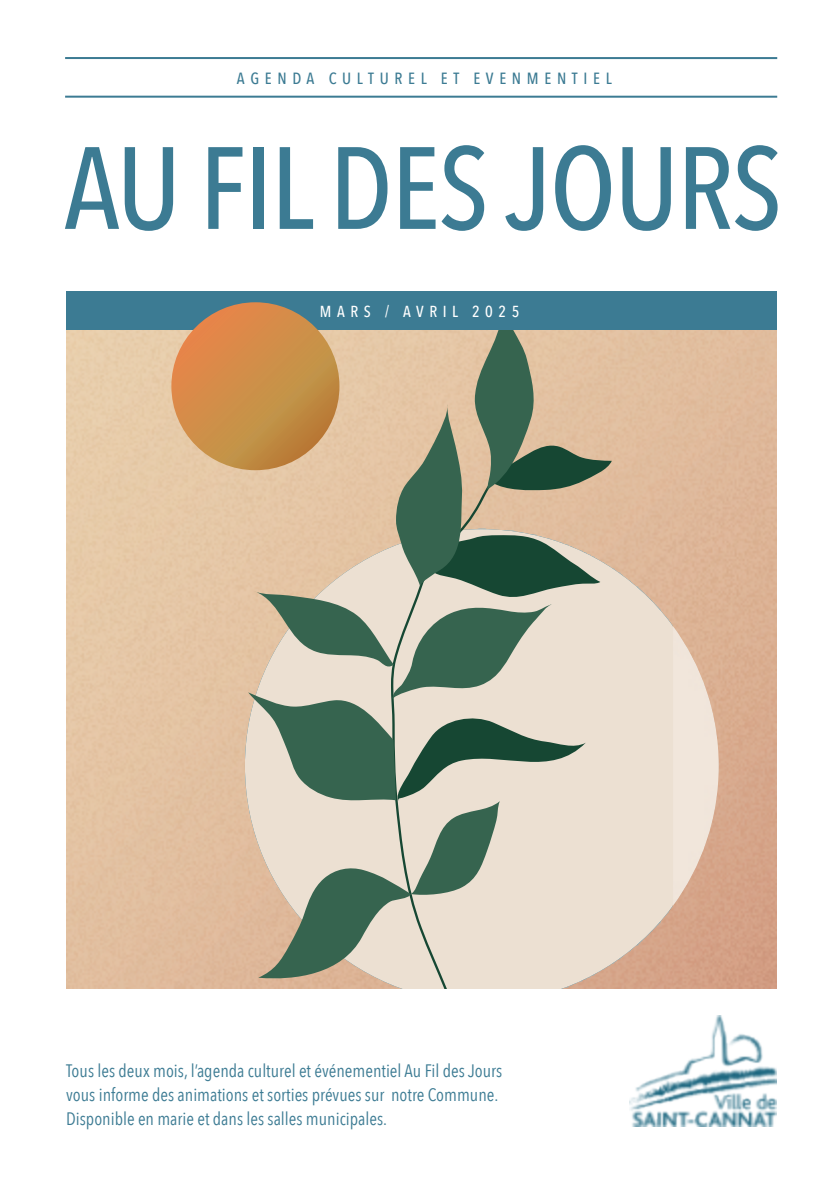
<style>
.page{position:relative;width:840px;height:1191px;background:#fff}
.page>*{position:absolute;margin:0;border:0;box-sizing:border-box;transform-origin:0 0}
.t1{font:500 115.4px "Avenir Next Condensed";letter-spacing:-.015em;color:#3c7b93}
.t2{font:18px/24px "Avenir Next Condensed";color:#3c7b93}
.t3{font:500 16.2px "Avenir Next Condensed";letter-spacing:.35em;color:#3c7b93}
.t4{font:500 16px "Avenir Next Condensed";letter-spacing:.35em;color:#fff}
</style>
<div class="page">
<div style="left:66px;top:330px;width:709px;height:658px;background:#e4c4a3"></div>
<svg style="left:245px;top:529px;width:427px;height:459px;fill:#ece0d2"></svg>
<svg style="left:248px;top:330px;width:363px;height:651px"></svg>
<img style="left:672px;top:330px;width:103px;height:658px">
<img style="left:672px;top:626px;width:46px;height:279px">
<img style="left:629px;top:1015px;width:146px;height:112px">
<div style="left:66px;top:291px;width:709px;height:39px;background:#3c7b93"></div>
<hr style="left:66px;top:57px;width:709px;height:2px;background:#3c7b93">
<hr style="left:66px;top:96px;width:709px;height:2px;background:#3c7b93">
<svg style="left:171px;top:302px;width:168px;height:168px;background:#cd8b46"></svg>
<p class="t3" style="left:237px;top:68px;width:376px">AGENDA CULTUREL ET EVENMENTIEL</p>
<h1 class="t1" style="left:64px;top:113px;width:719px">AU FIL DES JOURS</h1>
<p class="t4" style="left:320px;top:300px;width:201px">MARS / AVRIL 2025</p>
<p class="t2" style="left:66px;top:1059px;width:437px">Tous les deux mois, l’agenda culturel et événementiel Au Fil des Jours vous informe des animations et sorties prévues sur notre Commune.<br>Disponible en marie et dans les salles municipales.</p>
</div>
